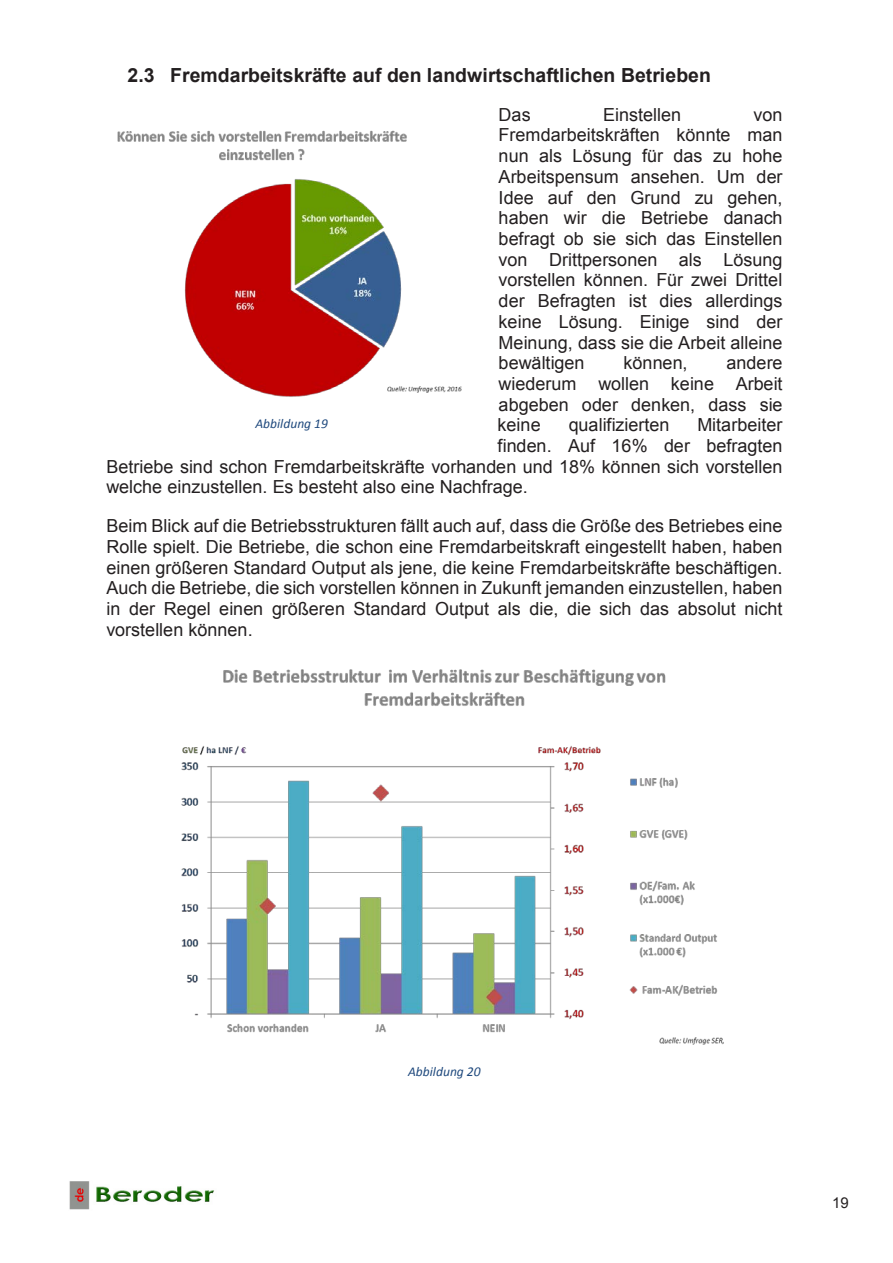
<style>
.page{position:relative;width:893px;height:1263px;background:#fff}
.page>*{position:absolute;margin:0;border:0;box-sizing:border-box;transform-origin:0 0}
.t1{font:700 19.5px "Arial";color:#231f20}
.t2{font:18px/20.7px "Arial";color:#231f20;text-align:justify}
.t3{font:15px "Arial";color:#231f20}
.t4{font:italic 13.5px "Calibri";color:#1f497d}
</style>
<div class="page">
<img style="left:69px;top:1181px;width:145px;height:29px">
<img style="left:181px;top:669px;width:543px;height:376px">
<img style="left:117px;top:130px;width:345px;height:267px">
<p class="t1" style="left:128px;top:62px;width:585px">2.3 Fremdarbeitskräfte auf den landwirtschaftlichen Betrieben</p>
<p class="t2" style="left:499px;top:104px;width:34px">Das</p>
<p class="t2" style="left:603px;top:104px;width:80px">Einstellen</p>
<p class="t2" style="left:499px;top:104px;width:285px;text-indent:255px">von Fremdarbeitskräften könnte man nun als Lösung für das zu hohe Arbeitspensum ansehen. Um der Idee auf den Grund zu gehen, haben wir die Betriebe danach befragt ob sie sich das Einstellen von Drittpersonen als Lösung vorstellen können. Für zwei Drittel der Befragten ist dies allerdings keine Lösung. Einige sind der Meinung, dass sie die Arbeit alleine bewältigen</p>
<p class="t2" style="left:624px;top:353px;width:66px">können,</p>
<p class="t2" style="left:498px;top:353px;width:287px;text-indent:229px">andere wiederum wollen keine Arbeit abgeben oder denken, dass sie keine</p>
<p class="t2" style="left:569px;top:415px;width:102px">qualifizierten</p>
<p class="t2" style="left:697px;top:415px;width:87px">Mitarbeiter</p>
<p class="t2" style="left:498px;top:436px;width:286px">finden. Auf 16% der befragten</p>
<p class="t2" style="left:106px;top:456px;width:678px">Betriebe sind schon Fremdarbeitskräfte vorhanden und 18% können sich vorstellen</p>
<p class="t2" style="left:106px;top:477px;width:423px">welche einzustellen. Es besteht also eine Nachfrage.</p>
<p class="t2" style="left:106px;top:516px;width:678px">Beim Blick auf die Betriebsstrukturen fällt auch auf, dass die Größe des Betriebes eine Rolle spielt. Die Betriebe, die schon eine Fremdarbeitskraft eingestellt haben, haben einen größeren Standard Output als jene, die keine Fremdarbeitskräfte beschäftigen.<br>Auch die Betriebe, die sich vorstellen können in Zukunft jemanden einzustellen, haben in der Regel einen größeren Standard Output als die, die sich das absolut nicht vorstellen können.</p>
<p class="t4" style="left:255px;top:414px;width:74px">Abbildung 19</p>
<p class="t4" style="left:408px;top:1063px;width:74px">Abbildung 20</p>
<p class="t3" style="left:832px;top:1193px;width:18px">19</p>
</div>
